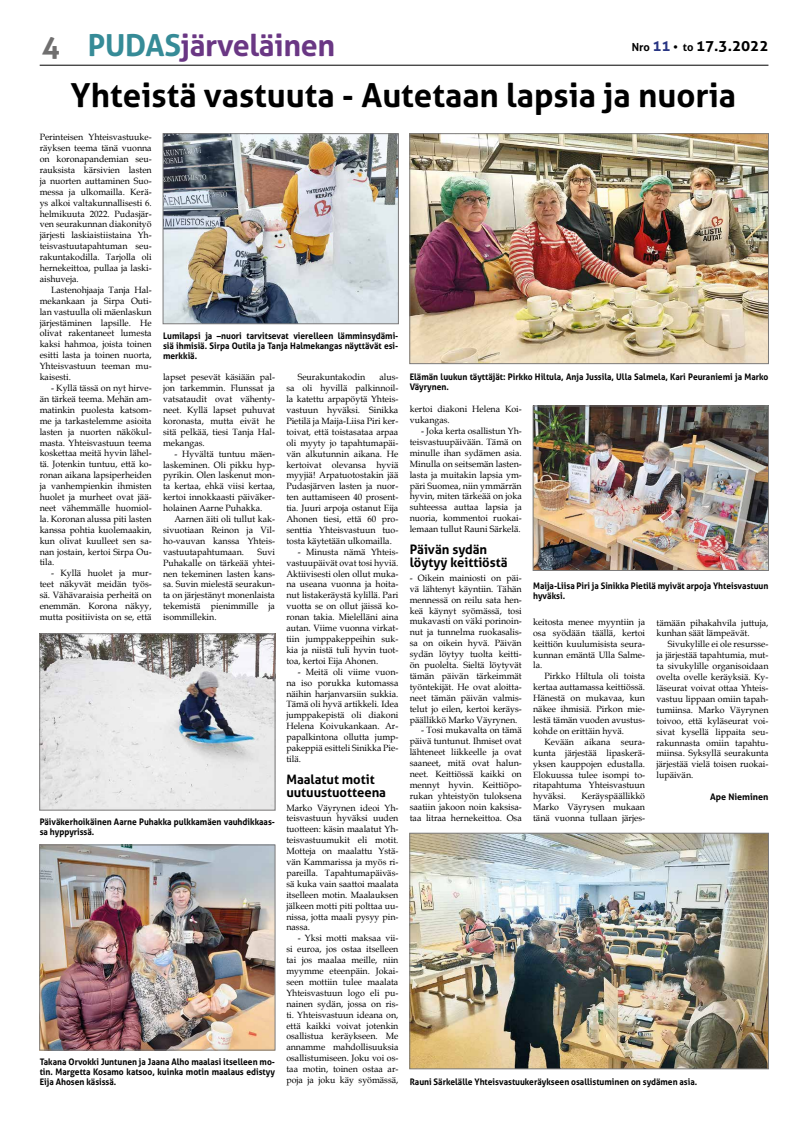
<style>
.page{position:relative;width:794px;height:1134px;background:#fff}
.page>*{position:absolute;margin:0;border:0;box-sizing:border-box;transform-origin:0 0}
.t1{font:700 33px "Aller";color:#000}
.t2{font:700 30.3px "Aller";letter-spacing:-.01em;color:#6a3784}
.t3{font:700 15.2px "Aller";color:#000}
.t4{font:700 13px/13.2px "Aller";color:#000}
.t5{font:9.1px/10.9px "Book Antiqua";color:#000;text-align:justify}
.t6{font:700 9px/10px "Aller";color:#000;scale:.94 1}
.t7{font:700 9px "Aller";color:#000}
.s1{font-size:30px;color:#706f6f}
.s2{color:#368b97}
.s3{font-size:11.1px}
.s4{color:#283583}
</style>
<div class="page">
<hr style="left:40px;top:65px;width:728px;height:1px;background:#000">
<img style="left:41px;top:635px;width:232px;height:173px">
<div style="left:39px;top:633px;width:236px;height:177px;border:1px solid #7c7b7b"></div>
<img style="left:535px;top:408px;width:231px;height:161px">
<div style="left:533px;top:406px;width:235px;height:165px;border:1px solid #7c7b7b"></div>
<img style="left:41px;top:847px;width:232px;height:201px">
<div style="left:39px;top:845px;width:236px;height:205px;border:1px solid #7c7b7b"></div>
<img style="left:411px;top:835px;width:355px;height:232px">
<div style="left:409px;top:833px;width:359px;height:236px;border:1px solid #7c7b7b"></div>
<img style="left:411px;top:135px;width:355px;height:227px">
<div style="left:409px;top:133px;width:359px;height:231px;border:1px solid #7c7b7b"></div>
<img style="left:165px;top:135px;width:232px;height:187px">
<div style="left:163px;top:133px;width:236px;height:191px;border:1px solid #7c7b7b"></div>
<h2 class="t2" style="left:42px;top:26px;width:295px"><span class="s1">4</span> <span class="s2">PUDAS</span>järveläinen</h2>
<h3 class="t3" style="left:632px;top:37px;width:138px"><span class="s3">Nro</span> <span class="s4">11</span> <span class="s3">• to</span> 17.3.2022</h3>
<h1 class="t1" style="left:71px;top:75px;width:667px">Yhteistä vastuuta - Autetaan lapsia ja nuoria</h1>
<p class="t5" style="left:40px;top:132px;width:113px">Perinteisen Yhteisvastuuke&shy;räyksen teema tänä vuonna on koronapandemian seu&shy;rauksista kärsivien lasten ja nuorten auttaminen Suo&shy;messa ja ulkomailla. Kerä&shy;ys alkoi valtakunnallisesti 6. helmikuuta 2022. Pudasjär&shy;ven seurakunnan diakonityö järjesti laskiaistiistaina Yh&shy;teisvastuutapahtuman seu&shy;rakuntakodilla. Tarjolla oli hernekeittoa, pullaa ja laski&shy;aishuveja.</p>
<p class="t5" style="left:40px;top:284px;width:113px;text-indent:11px">Lastenohjaaja Tanja Hal&shy;mekankaan ja Sirpa Outi&shy;lan vastuulla oli mäenlaskun järjestäminen lapsille. He olivat rakentaneet lumesta kaksi hahmoa, joista toinen esitti lasta ja toinen nuorta, Yhteisvastuun teeman mu&shy;kaisesti.</p>
<p class="t5" style="left:40px;top:382px;width:113px;text-indent:11px">- Kyllä tässä on nyt hirve&shy;än tärkeä teema. Mehän am&shy;matinkin puolesta katsom&shy;me ja tarkastelemme asioita lasten ja nuorten näkökul&shy;masta. Yhteisvastuun teema koskettaa meitä hyvin lähel&shy;tä. Jotenkin tuntuu, että ko&shy;ronan aikana lapsiperheiden ja vanhempienkin ihmisten huolet ja murheet ovat jää&shy;neet vähemmälle huomiol&shy;la. Koronan alussa piti lasten kanssa pohtia kuolemaakin, kun olivat kuulleet sen sa&shy;nan jostain, kertoi Sirpa Ou&shy;tila.</p>
<p class="t5" style="left:40px;top:568px;width:113px;text-indent:11px">- Kyllä huolet ja mur&shy;teet näkyvät meidän työs&shy;sä. Vähävaraisia perheitä on enemmän. Korona näkyy, mutta positiivista on se, että</p>
<p class="t6" style="left:163px;top:331px;width:252px;text-align:justify">Lumilapsi ja –nuori tarvitsevat vierelleen lämminsydämi&shy;siä ihmisiä. Sirpa Outila ja Tanja Halmekangas näyttävät esi&shy;merkkiä.</p>
<p class="t6" style="left:410px;top:372px;width:383px">Elämän luukun täyttäjät: Pirkko Hiltula, Anja Jussila, Ulla Salmela, Kari Peuraniemi ja Marko<br>Väyrynen.</p>
<p class="t5" style="left:163px;top:372px;width:113px">lapset pesevät käsiään pal&shy;jon tarkemmin. Flunssat ja vatsataudit ovat vähenty&shy;neet. Kyllä lapset puhuvat koronasta, mutta eivät he sitä pelkää, tiesi Tanja Hal&shy;mekangas.</p>
<p class="t5" style="left:163px;top:448px;width:113px;text-indent:11px">- Hyvältä tuntuu mäen&shy;laskeminen. Oli pikku hyp&shy;pyrikin. Olen laskenut mon&shy;ta kertaa, ehkä viisi kertaa, kertoi innokkaasti päiväker&shy;holainen Aarne Puhakka.</p>
<p class="t5" style="left:163px;top:513px;width:113px;text-indent:11px">Aarnen äiti oli tullut kak&shy;sivuotiaan Reinon ja Vil&shy;ho-vauvan kanssa Yhteis&shy;vastuutapahtumaan.</p>
<p class="t5" style="left:286px;top:372px;width:113px;text-indent:93px">alus&shy;sa oli hyvillä palkinnoil&shy;la katettu arpapöytä Yhteis&shy;vastuun hyväksi. Sinikka Pietilä ja Maija-Liisa Piri ker&shy;toivat, että toistasataa arpaa oli myyty jo tapahtumapäi&shy;vän alkutunnin aikana. He kertoivat olevansa hyviä myyjiä! Arpatuotostakin jää Pudasjärven lasten ja nuor&shy;ten auttamiseen 40 prosent&shy;tia. Juuri arpoja ostanut Eija Ahonen tiesi, että 60 pro&shy;senttia Yhteisvastuun tuo&shy;tosta käytetään ulkomailla.</p>
<p class="t5" style="left:286px;top:546px;width:113px;text-indent:11px">- Minusta nämä Yhteis&shy;vastuupäivät ovat tosi hyviä.<br>Aktiivisesti olen ollut muka&shy;na useana vuonna ja hoita&shy;nut listakeräystä kylillä. Pari vuotta se on ollut jäissä ko&shy;ronan takia. Mielelläni aina autan. Viime vuonna virkat&shy;tiin jumppakeppeihin suk&shy;kia ja niistä tuli hyvin tuot&shy;toa, kertoi Eija Ahonen.</p>
<p class="t5" style="left:286px;top:666px;width:113px;text-indent:11px">- Meitä oli viime vuon&shy;na iso porukka kutomassa näihin harjanvarsiin sukkia.<br>Tämä oli hyvä artikkeli. Idea jumppakepistä oli diakoni Helena Koivukankaan. Ar&shy;papalkintona ollutta jump&shy;pakeppiä esitteli Sinikka Pie&shy;tilä.</p>
<h3 class="t4" style="left:286px;top:772px;width:101px">Maalatut motit uutuustuotteena</h3>
<p class="t5" style="left:286px;top:802px;width:113px">Marko Väyrynen ideoi Yh&shy;teisvastuun hyväksi uuden tuotteen: käsin maalatut Yh&shy;teisvastuumukit eli motit.<br>Motteja on maalattu Ystä&shy;vän Kammarissa ja myös ri&shy;pareilla. Tapahtumapäiväs&shy;sä kuka vain saattoi maalata itselleen motin. Maalauksen jälkeen motti piti polttaa uu&shy;nissa, jotta maali pysyy pin&shy;nassa.</p>
<p class="t5" style="left:286px;top:933px;width:113px;text-indent:11px">- Yksi motti maksaa vii&shy;si euroa, jos ostaa itselleen tai jos maalaa meille, niin myymme eteenpäin. Jokai&shy;seen mottiin tulee maalata Yhteisvastuun logo eli pu&shy;nainen sydän, jossa on ris&shy;ti. Yhteisvastuun ideana on, että kaikki voivat jotenkin osallistua keräykseen. Me annamme mahdollisuuksia osallistumiseen. Joku voi os&shy;taa motin, toinen ostaa ar&shy;poja ja joku käy syömässä,</p>
<p class="t5" style="left:298px;top:372px;width:69px">Seurakuntakodin</p>
<p class="t5" style="left:410px;top:403px;width:113px">kertoi diakoni Helena Koi&shy;vukangas.</p>
<p class="t5" style="left:410px;top:425px;width:113px;text-indent:11px">- Joka kerta osallistun Yh&shy;teisvastuupäivään. Tämä on minulle ihan sydämen asia.<br>Minulla on seitsemän lasten&shy;lasta ja muitakin lapsia ym&shy;päri Suomea, niin ymmärrän hyvin, miten tärkeää on joka suhteessa auttaa lapsia ja nuoria, kommentoi ruokai&shy;lemaan tullut Rauni Särkelä.</p>
<h3 class="t4" style="left:410px;top:543px;width:99px">Päivän sydän löytyy keittiöstä</h3>
<p class="t5" style="left:410px;top:572px;width:113px">- Oikein mainiosti on päi&shy;vä lähtenyt käyntiin. Tähän mennessä on reilu sata hen&shy;keä käynyt syömässä, tosi mukavasti on väki porinoin&shy;nut ja tunnelma ruokasalis&shy;sa on oikein hyvä. Päivän sydän löytyy tuolta keitti&shy;ön puolelta. Sieltä löytyvät tämän päivän tärkeimmät työntekijät. He ovat aloitta&shy;neet tämän päivän valmis&shy;telut jo eilen, kertoi keräys&shy;päällikkö Marko Väyrynen.</p>
<p class="t5" style="left:410px;top:725px;width:113px;text-indent:11px">- Tosi mukavalta on tämä päivä tuntunut. Ihmiset ovat lähteneet liikkeelle ja ovat saaneet, mitä ovat halun&shy;neet. Keittiössä kaikki on mennyt hyvin. Keittiöpo&shy;rukan yhteistyön tuloksena saatiin jakoon noin kaksisa&shy;taa litraa hernekeittoa. Osa</p>
<p class="t5" style="left:163px;top:546px;width:113px;text-indent:94px">Suvi Puhakalle on tärkeää yhtei&shy;nen tekeminen lasten kans&shy;sa. Suvin mielestä seurakun&shy;ta on järjestänyt monenlaista tekemistä pienimmille ja isommillekin.</p>
<p class="t6" style="left:533px;top:580px;width:252px">Maija-Liisa Piri ja Sinikka Pietilä myivät arpoja Yhteisvastuun hyväksi.</p>
<p class="t5" style="left:533px;top:616px;width:113px">keitosta menee myyntiin ja osa syödään täällä, kertoi keittiön kuulumisista seura&shy;kunnan emäntä Ulla Salme&shy;la.</p>
<p class="t5" style="left:533px;top:671px;width:113px;text-indent:11px">Pirkko Hiltula oli toista kertaa auttamassa keittiössä.<br>Hänestä on mukavaa, kun näkee ihmisiä. Pirkon mie&shy;lestä tämän vuoden avustus&shy;kohde on erittäin hyvä.</p>
<p class="t5" style="left:533px;top:736px;width:113px;text-indent:11px">Kevään aikana seura&shy;kunta järjestää lipaskerä&shy;yksen kauppojen edustalla.<br>Elokuussa tulee isompi to&shy;ritapahtuma Yhteisvastuun hyväksi.</p>
<p class="t5" style="left:656px;top:617px;width:113px">tämään pihakahvila juttuja, kunhan säät lämpeävät.</p>
<p class="t5" style="left:656px;top:639px;width:113px;text-indent:11px">Sivukylille ei ole resursse&shy;ja järjestää tapahtumia, mut&shy;ta sivukylille organisoidaan ovelta ovelle keräyksiä. Ky&shy;läseurat voivat ottaa Yhteis&shy;vastuu lippaan omiin tapah&shy;tumiinsa. Marko Väyrynen toivoo, että kyläseurat voi&shy;sivat kysellä lippaita seu&shy;rakunnasta omiin tapahtu&shy;miinsa. Syksyllä seurakunta järjestää vielä toisen ruokai&shy;lupäivän.</p>
<p class="t7" style="left:710px;top:791px;width:60px">Ape Nieminen</p>
<p class="t5" style="left:533px;top:790px;width:113px;text-indent:48px">Keräyspäällikkö Marko Väyrysen mukaan tänä vuonna tullaan järjes-</p>
<p class="t6" style="left:40px;top:817px;width:252px">Päiväkerhoikäinen Aarne Puhakka pulkkamäen vauhdikkaas&shy;sa hyppyrissä.</p>
<p class="t6" style="left:40px;top:1056px;width:252px;text-align:justify">Takana Orvokki Juntunen ja Jaana Alho maalasi itselleen mo&shy;tin. Margetta Kosamo katsoo, kuinka motin maalaus edistyy Eija Ahosen käsissä.</p>
<p class="t6" style="left:410px;top:1076px;width:307px">Rauni Särkelälle Yhteisvastuukeräykseen osallistuminen on sydämen asia.</p>
</div>
